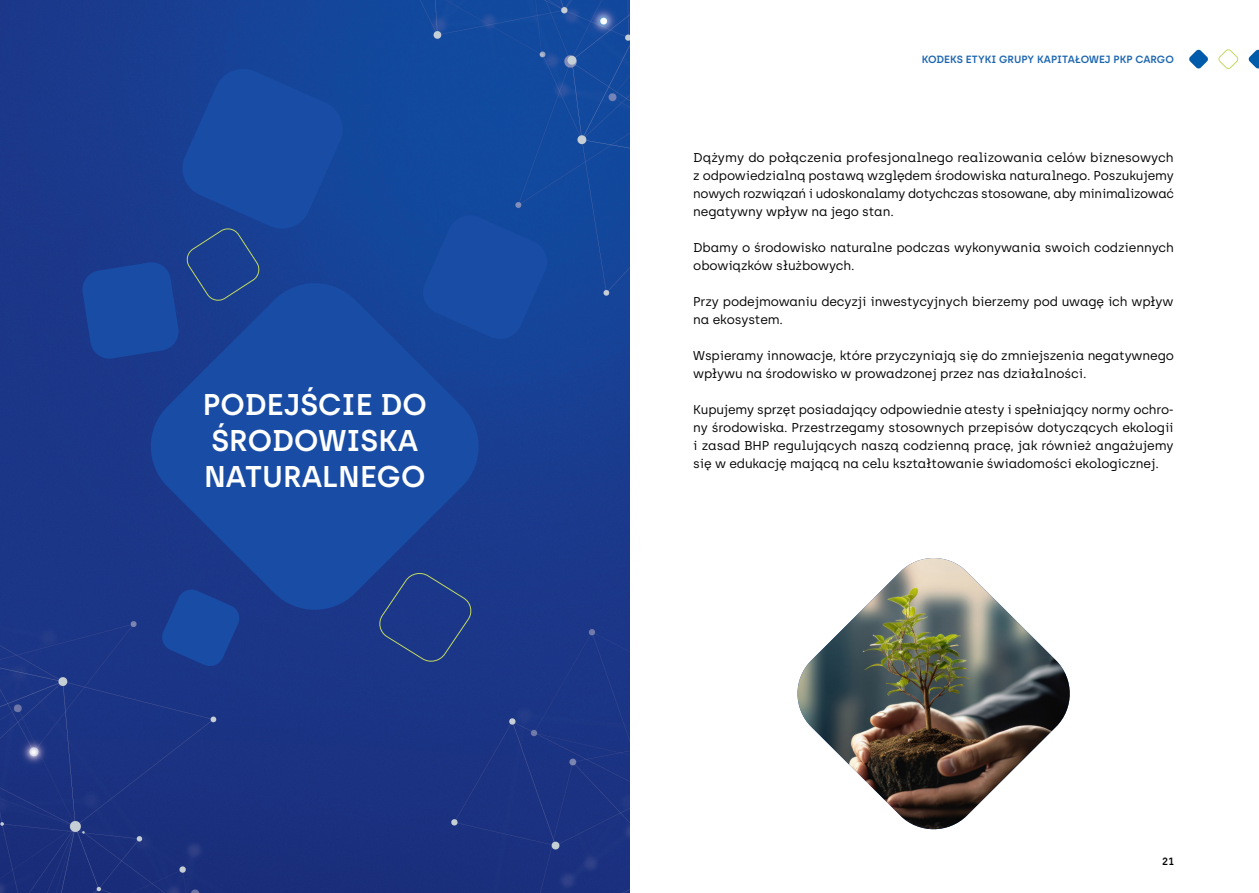
<style>
.page{position:relative;width:1259px;height:893px;background:#fff}
.page>*{position:absolute;margin:0;border:0;box-sizing:border-box;transform-origin:0 0}
.t1{font:600 30px/36px "Archia";color:#fff}
.t2{font:12.75px/18px "Archia";letter-spacing:-.01em;color:#000}
.t3{font:600 10.5px "Archia";color:#1b65b0}
.t4{font:600 10.5px "Archia";color:#000}
</style>
<div class="page">
<svg style="left:1189px;top:49px;width:19px;height:20px"></svg>
<svg style="left:1218px;top:49px;width:21px;height:20px"></svg>
<svg style="left:1248px;top:49px;width:11px;height:20px"></svg>
<img style="left:0;top:0;width:629px;height:893px">
<svg style="left:145px;top:278px;width:339px;height:337px;background:#18469d"></svg>
<svg style="left:420px;top:212px;width:130px;height:130px;background:#1649a1"></svg>
<svg style="left:160px;top:588px;width:81px;height:80px;background:#194399"></svg>
<svg style="left:81px;top:65px;width:266px;height:295px;background:#194398"></svg>
<div style="left:377px;top:571px;width:96px;height:92px;background:#1b3788"></div>
<img style="left:797px;top:558px;width:273px;height:271px">
<h1 class="t1" style="left:203px;top:386px;width:225px">PODEJŚCIE DO<br>ŚRODOWISKA<br>NATURALNEGO</h1>
<p class="t3" style="left:922px;top:53px;width:253px">KODEKS ETYKI GRUPY KAPITAŁOWEJ PKP CARGO</p>
<p class="t2" style="left:693px;top:148px;width:482px;text-align:justify">Dążymy do połączenia profesjonalnego realizowania celów biznesowych z odpowiedzialną postawą względem środowiska naturalnego. Poszukujemy nowych rozwiązań i udoskonalamy dotychczas stosowane, aby minimalizować negatywny wpływ na jego stan.</p>
<p class="t2" style="left:693px;top:238px;width:482px">Dbamy o środowisko naturalne podczas wykonywania swoich codziennych obowiązków służbowych.</p>
<p class="t2" style="left:693px;top:292px;width:482px">Przy podejmowaniu decyzji inwestycyjnych bierzemy pod uwagę ich wpływ na ekosystem.</p>
<p class="t2" style="left:693px;top:346px;width:482px">Wspieramy innowacje, które przyczyniają się do zmniejszenia negatywnego wpływu na środowisko w prowadzonej przez nas działalności.</p>
<p class="t2" style="left:693px;top:400px;width:482px;text-align:justify">Kupujemy sprzęt posiadający odpowiednie atesty i spełniający normy ochro&shy;ny środowiska. Przestrzegamy stosownych przepisów dotyczących ekologii i zasad BHP regulujących naszą codzienną pracę, jak również angażujemy się w edukację mającą na celu kształtowanie świadomości ekologicznej.</p>
<p class="t4" style="left:1162px;top:854px;width:13px">21</p>
</div>
